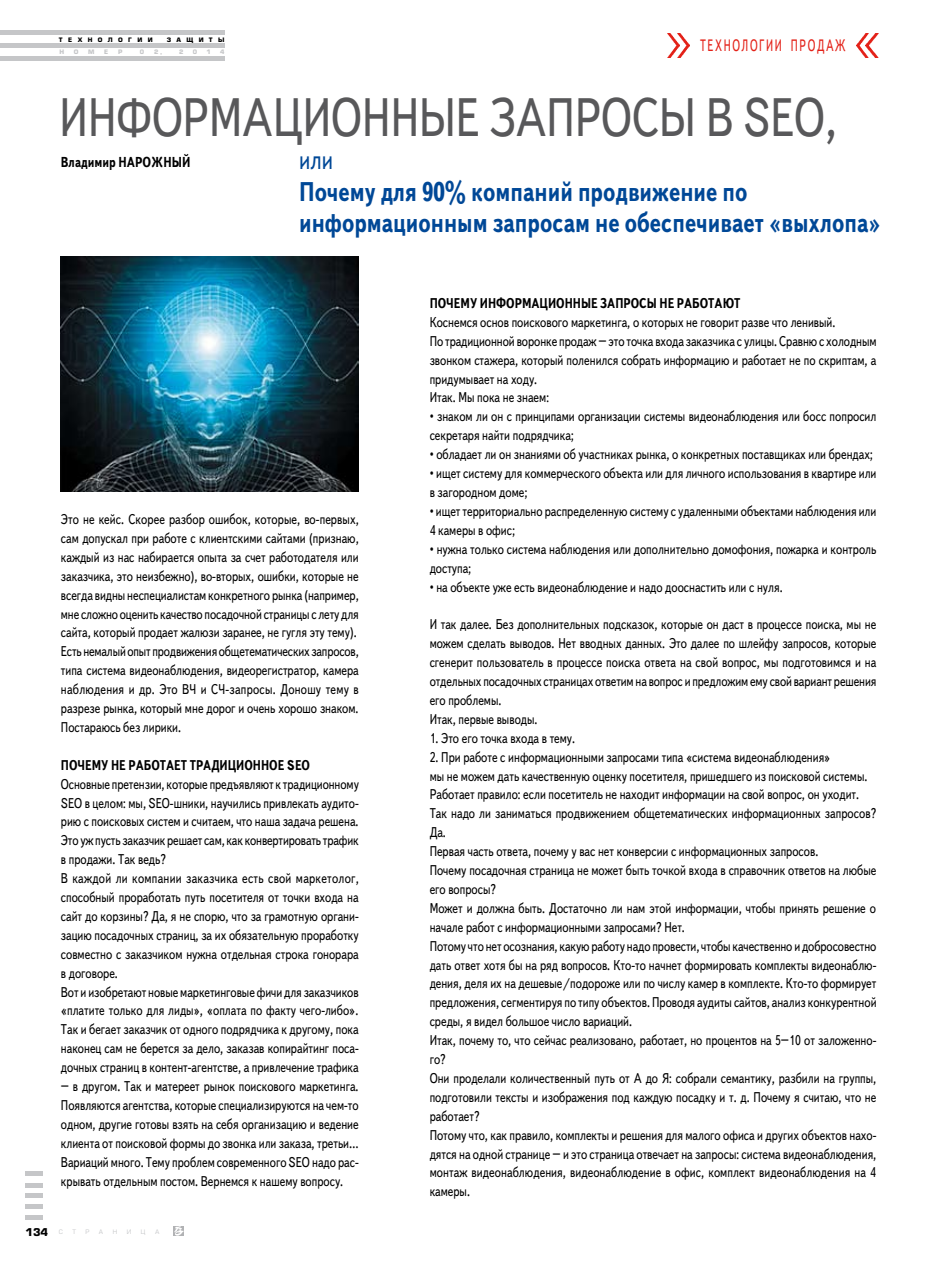
<style>
.page{position:relative;width:936px;height:1263px;background:#fff}
.page>*{position:absolute;margin:0;border:0;box-sizing:border-box;transform-origin:0 0}
.t1{font:54px "Text Book C";color:#58585a;scale:.8 1}
.t2{font:700 27px/31.5px "Text Book C";color:#004897;scale:.8 1}
.t3{font:27px "Text Book C";color:#004897;scale:.8 1}
.t4{font:16.5px "Text Book C";letter-spacing:.15em;color:#e32118;scale:.65 1}
.t5{font:700 14.4px "Text Book C";color:#000;scale:.8 1}
.t6{font:14.1px/18.9px "Text Book C";color:#000;scale:.8 1}
.t7{font:700 14.1px "Text Book C";color:#000;scale:.8 1}
.t8{font:700 10.5px "Europe";color:#000}
.t9{font:700 6px "Europe";letter-spacing:.895em;color:#000}
.t10{font:700 6px "Europe";color:#c5c6c8}
.t11{font:6px "Europe";color:#c5c6c8}
</style>
<div class="page">
<div style="left:0;top:30px;width:224px;height:5px;background:#c5c6c8"></div>
<hr style="left:0;top:56px;width:224px;height:4px;background:#c5c6c8">
<div style="left:0;top:43px;width:224px;height:5px;background:#c5c6c8"></div>
<hr style="left:26px;top:1216px;width:17px;height:4px;background:#c5c6c8">
<hr style="left:26px;top:1205px;width:17px;height:4px;background:#c5c6c8">
<div style="left:26px;top:1193px;width:17px;height:5px;background:#c5c6c8"></div>
<hr style="left:26px;top:1183px;width:17px;height:4px;background:#c5c6c8">
<hr style="left:26px;top:1172px;width:17px;height:4px;background:#c5c6c8">
<svg style="left:174px;top:1226px;width:9px;height:9px"></svg>
<img style="left:61px;top:256px;width:297px;height:235px">
<img style="left:679px;top:34px;width:10px;height:24px">
<img style="left:667px;top:34px;width:12px;height:24px">
<img style="left:856px;top:34px;width:9px;height:24px">
<img style="left:865px;top:34px;width:13px;height:24px">
<p class="t9" style="left:59px;top:36px;width:95px">ТЕХНОЛОГИИ</p>
<p class="t9" style="left:167px;top:36px;width:59px">ЗАЩИТЫ</p>
<p class="t10" style="left:59px;top:48px;width:6px">Н</p>
<p class="t10" style="left:74px;top:48px;width:6px">О</p>
<p class="t10" style="left:88px;top:48px;width:8px">М</p>
<p class="t10" style="left:104px;top:48px;width:6px">Е</p>
<p class="t10" style="left:118px;top:48px;width:6px">Р</p>
<p class="t10" style="left:140px;top:48px;width:6px">0</p>
<p class="t10" style="left:154px;top:48px;width:10px">2 ,</p>
<p class="t10" style="left:179px;top:48px;width:6px">2</p>
<p class="t10" style="left:193px;top:48px;width:6px">0</p>
<p class="t10" style="left:206px;top:48px;width:6px">1</p>
<p class="t10" style="left:220px;top:48px;width:6px">4</p>
<p class="t4" style="left:700px;top:37px;width:154px">техно логии прода</p>
<p class="t4" style="left:835px;top:37px;width:17px">ж</p>
<h1 class="t1" style="left:60px;top:89px;width:973px">ИНФОРМАЦИОННЫЕ ЗАПРОСЫ В SEO,</h1>
<p class="t5" style="left:61px;top:154px;width:83px">Владимир НАРО</p>
<p class="t5" style="left:151px;top:154px;width:50px">ЖНЫЙ</p>
<h2 class="t3" style="left:299px;top:146px;width:44px">или</h2>
<h2 class="t2" style="left:299px;top:176px;width:728px">Почему для 90% компаний продвижение по информационным запросам не обеспечивает «выхлопа»</h2>
<p class="t6" style="left:61px;top:510px;width:374px">Это не кейс. Скорее разбор ошибок, которые, во-первых, сам допускал при работе с клиентскими сайтами (признаю, каждый из нас набирается опыта за счет работодателя или заказчика, это неизбежно), во-вторых, ошибки, которые не всегда видны неспециалистам конкретного рынка (например, мне сложно оценить качество посадочной страницы с лету для сайта, который продает жалюзи заранее, не гугля эту тему).<br>Есть немалый опыт продвижения общетематических запросов, типа система видеонаблюдения, видеорегистратор, камера наблюдения и др. Это ВЧ и СЧ-запросы. Доношу тему в разрезе рынка, который мне дорог и очень хорошо знаком.<br>Постараюсь без лирики.</p>
<p class="t7" style="left:61px;top:757px;width:313px">Почему не работает традиционное SEO</p>
<p class="t6" style="left:61px;top:774px;width:374px">Основные претензии, которые предъявляют к традиционному SEO в целом: мы, SEO-шники, научились привлекать аудито&shy;рию с поисковых систем и считаем, что наша задача решена.<br>Это уж пусть заказчик решает сам, как конвертировать трафик в продажи. Так ведь?<br>В каждой ли компании заказчика есть свой маркетолог, способный проработать путь посетителя от точки входа на сайт до корзины? Да, я не спорю, что за грамотную органи&shy;зацию посадочных страниц, за их обязательную проработку совместно с заказчиком нужна отдельная строка гонорара в договоре.<br>Вот и изобретают новые маркетинговые фичи для заказчиков «платите только для лиды», «оплата по факту чего-либо».<br>Так и бегает заказчик от одного подрядчика к другому, пока наконец сам не берется за дело, заказав копирайтинг поса&shy;дочных страниц в контент-агентстве, а привлечение трафика</p>
<p class="t6" style="left:61px;top:1077px;width:374px;text-align:justify">– в другом. Так и матереет рынок поискового маркетинга.<br>Появляются агентства, которые специализируются на чем-то одном, другие готовы взять на себя организацию и ведение клиента от поисковой формы до звонка или заказа, третьи… Вариаций много. Тему проблем современного SEO надо рас&shy;крывать отдельным постом. Вернемся к нашему вопросу.</p>
<p class="t8" style="left:26px;top:1225px;width:39px">134 <sup>С</sup></p>
<p class="t11" style="left:72px;top:1228px;width:5px">Т</p>
<p class="t11" style="left:86px;top:1228px;width:5px">Р</p>
<p class="t11" style="left:99px;top:1228px;width:6px">А</p>
<p class="t11" style="left:113px;top:1228px;width:6px">Н</p>
<p class="t11" style="left:127px;top:1228px;width:6px">И</p>
<p class="t11" style="left:141px;top:1228px;width:6px">Ц</p>
<p class="t11" style="left:155px;top:1228px;width:6px">А</p>
<p class="t7" style="left:429px;top:295px;width:390px">Почему информационные зап росы не работают</p>
<p class="t6" style="left:429px;top:313px;width:560px">Коснемся основ поискового маркетинга, о которых не говорит разве что ленивый.<br>По традиционной воронке продаж – это точка входа заказчика с улицы. Сравню с холодным звонком стажера, который поленился собрать информацию и работает не по скриптам, а придумывает на ходу.<br>Итак. Мы пока не знаем:</p>
<p class="t6" style="left:429px;top:407px;width:560px">• знаком ли он с принципами организации системы видеонаблюдения или босс попросил секретаря найти подрядчика;</p>
<p class="t6" style="left:429px;top:445px;width:555px">• обладает ли он знаниями об участниках рынка, о конкретных поставщиках или брендах;</p>
<p class="t6" style="left:429px;top:464px;width:560px">• ищет систему для коммерческого объекта или для личного использования в квартире или в загородном доме;</p>
<p class="t6" style="left:429px;top:502px;width:560px">• ищет территориально распределенную систему с удаленными объектами наблюдения или<br>4 камеры в офис;</p>
<p class="t6" style="left:429px;top:540px;width:560px">• нужна только система наблюдения или дополнительно домофония, пожарка и контроль доступа;</p>
<p class="t6" style="left:429px;top:577px;width:443px">• на объекте уже есть видеонаблюдение и надо дооснастить или с нуля.</p>
<p class="t6" style="left:429px;top:615px;width:560px">И так далее. Без дополнительных подсказок, которые он даст в процессе поиска, мы не можем сделать выводов. Нет вводных данных. Это далее по шлейфу запросов, которые сгенерит пользователь в процессе поиска ответа на свой вопрос, мы подготовимся и на отдельных посадочных страницах ответим на вопрос и предложим ему свой вариант решения его проблемы.<br>Итак, первые выводы.</p>
<p class="t6" style="left:429px;top:729px;width:183px">1. Это его точка входа в тему.</p>
<p class="t6" style="left:429px;top:747px;width:560px">2. При работе с информационными запросами типа «система видеонаблюдения»<br>мы не можем дать качественную оценку посетителя, пришедшего из поисковой системы.<br>Работает правило: если посетитель не находит информации на свой вопрос, он уходит.<br>Так надо ли заниматься продвижением общетематических информационных запросов?<br>Да.<br>Первая часть ответа, почему у вас нет конверсии с информационных запросов.<br>Почему посадочная страница не может быть точкой входа в справочник ответов на любые его вопросы?<br>Может и должна быть. Достаточно ли нам этой информации, чтобы принять решение о начале работ с информационными запросами? Нет.<br>Потому что нет осознания, какую работу надо провести, чтобы качественно и добросовестно дать ответ хотя бы на ряд вопросов. Кто-то начнет формировать комплекты видеонаблю&shy;дения, деля их на дешевые/подороже или по числу камер в комплекте. Кто-то формирует предложения, сегментируя по типу объектов. Проводя аудиты сайтов, анализ конкурентной среды, я видел большое число вариаций.<br>Итак, почему то, что сейчас реализовано, работает, но процентов на 5–10 от заложенно&shy;го?<br>Они проделали количественный путь от А до Я: собрали семантику, разбили на группы, подготовили тексты и изображения под каждую посадку и т. д. Почему я считаю, что не работает?<br>Потому что, как правило, комплекты и решения для малого офиса и других объектов нахо&shy;дятся на одной странице – и это страница отвечает на запросы: система видеонаблюдения, монтаж видеонаблюдения, видеонаблюдение в офис, комплект видеонаблюдения на 4 камеры.</p>
</div>
